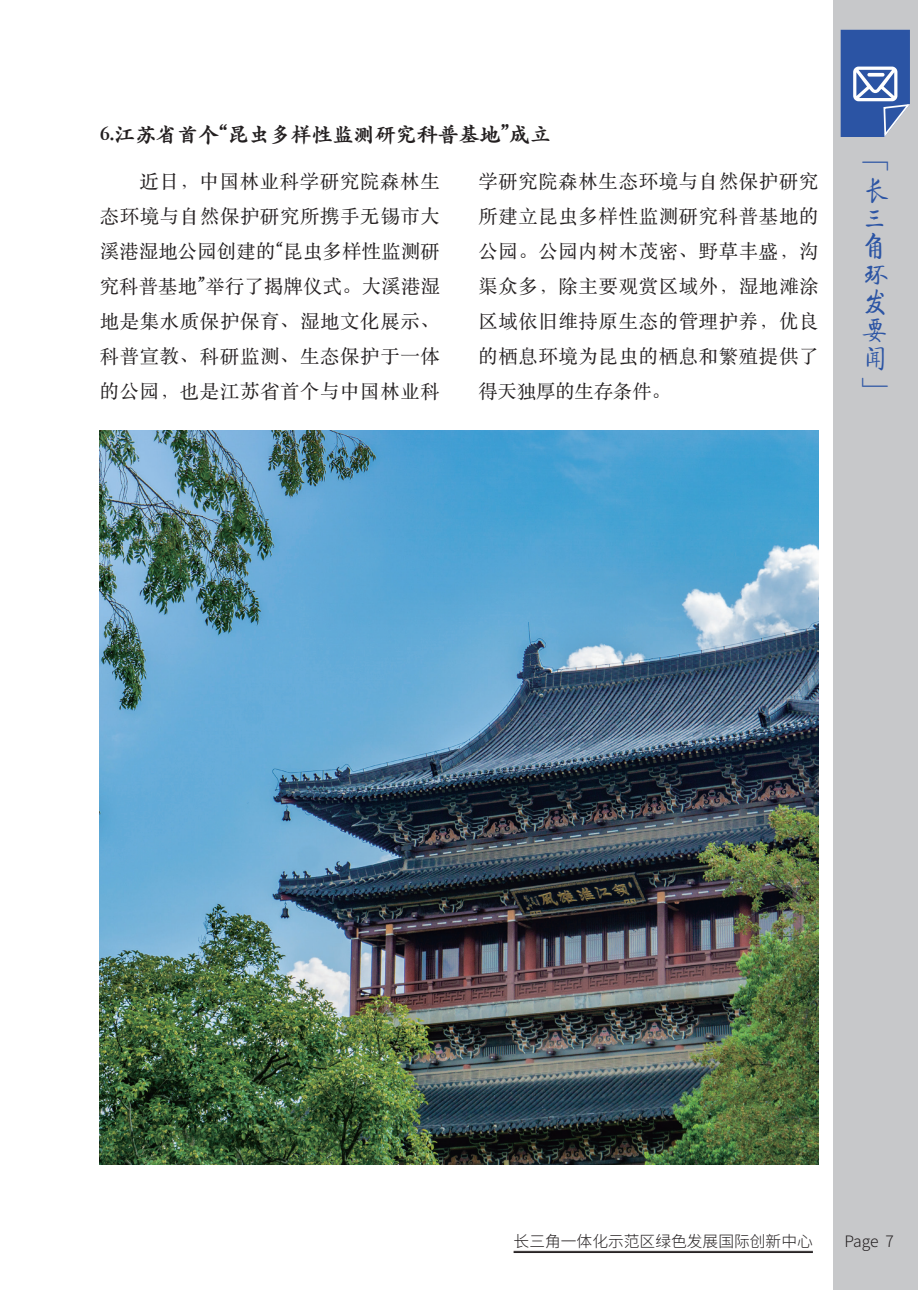
<style>
.page{position:relative;width:918px;height:1290px;background:#fff}
.page>*{position:absolute;margin:0;border:0;box-sizing:border-box;transform-origin:0 0}
.t1{font:28px/28px "FZQTJW GB1 0";color:#2b54a4}
.t2{font:900 21px "ST Kaiti SC";color:#231f20}
.t3{font:19.25px/35px "ST Songti SC Regular";letter-spacing:.04em;color:#231f20;text-align:justify}
.t4{font:300 15.75px "Source Han Sans CN";color:#231f20}
</style>
<div class="page">
<div style="left:833px;top:0;width:85px;height:1290px;background:#c7c8ca"></div>
<hr style="left:513px;top:1251px;width:300px;height:1px;background:#231f20">
<hr style="left:513px;top:1252px;width:300px;height:1px;background:#231f20">
<svg style="left:840px;top:30px;width:70px;height:107px;background:#5071b1"></svg>
<img style="left:100px;top:430px;width:718px;height:734px">
<p class="t2" style="left:100px;top:121px;width:453px">6.江苏省首个“昆虫多样性监测研究科普基地”成立</p>
<p class="t3" style="left:478px;top:163px;width:341px">学研究院森林生态环境与自然保护研究所建立昆虫多样性监测研究科普基地的公园。公园内树木茂密、野草丰盛，沟渠众多，除主要观赏区域外，湿地滩涂区域依旧维持原生态的管理护养，优良的栖息环境为昆虫的栖息和繁殖提供了得天独厚的生存条件。</p>
<p class="t3" style="left:100px;top:163px;width:341px;text-indent:40px">近日，中国林业科学研究院森林生态环境与自然保护研究所携手无锡市大溪港湿地公园创建的“昆虫多样性监测研究科普基地”举行了揭牌仪式。大溪港湿地是集水质保护保育、湿地文化展示、科普宣教、科研监测、生态保护于一体的公园，也是江苏省首个与中国林业科</p>
<h1 class="t1" style="left:861px;top:150px;width:29px">﹁长三角环发要闻﹂</h1>
<p class="t4" style="left:513px;top:1232px;width:301px">长三角一体化示范区绿色发展国际创新中心</p>
<p class="t4" style="left:844px;top:1232px;width:51px">Page 7</p>
</div>
